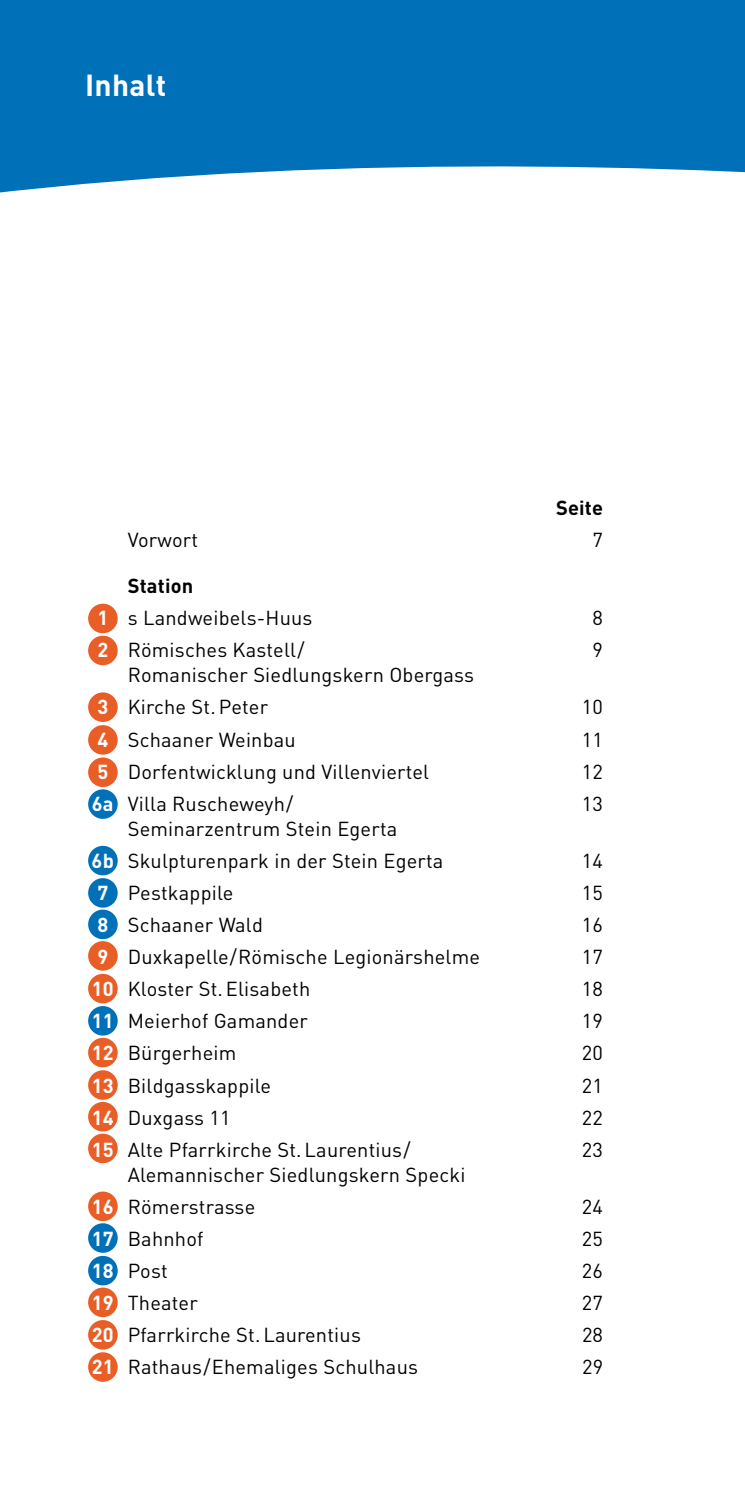
<style>
.page{position:relative;width:745px;height:1489px;background:#fff}
.page>*{position:absolute;margin:0;border:0;box-sizing:border-box;transform-origin:0 0}
.t1{font:700 30px "DIN";letter-spacing:.01em;color:#fff}
.t2{font:20px/32px "DIN";letter-spacing:.01em;color:#000}
.t3{font:700 20px "DIN";letter-spacing:.01em;color:#000}
.s1{font-weight:700}
.s2{font-weight:700;color:#fff}
</style>
<div class="page">
<div style="left:88px;top:941px;width:30px;height:29px;background:#e95e27;border-radius:50%"></div>
<div style="left:88px;top:909px;width:30px;height:30px;background:#0071b9;border-radius:50%"></div>
<div style="left:88px;top:973px;width:30px;height:30px;background:#e95e27;border-radius:50%"></div>
<div style="left:88px;top:1006px;width:30px;height:29px;background:#0071b9;border-radius:50%"></div>
<div style="left:88px;top:1037px;width:30px;height:30px;background:#e95e27;border-radius:50%"></div>
<div style="left:88px;top:1223px;width:30px;height:29px;background:#0071b9;border-radius:50%"></div>
<div style="left:88px;top:1191px;width:30px;height:29px;background:#e95e27;border-radius:50%"></div>
<div style="left:88px;top:1133px;width:30px;height:30px;background:#e95e27;border-radius:50%"></div>
<div style="left:88px;top:1101px;width:30px;height:30px;background:#e95e27;border-radius:50%"></div>
<div style="left:88px;top:1070px;width:30px;height:29px;background:#e95e27;border-radius:50%"></div>
<div style="left:88px;top:1255px;width:30px;height:30px;background:#0071b9;border-radius:50%"></div>
<div style="left:88px;top:1287px;width:30px;height:29px;background:#e95e27;border-radius:50%"></div>
<div style="left:88px;top:1319px;width:30px;height:30px;background:#e95e27;border-radius:50%"></div>
<div style="left:88px;top:1352px;width:30px;height:29px;background:#e95e27;border-radius:50%"></div>
<div style="left:88px;top:725px;width:30px;height:29px;background:#e95e27;border-radius:50%"></div>
<div style="left:88px;top:692px;width:30px;height:30px;background:#e95e27;border-radius:50%"></div>
<div style="left:88px;top:635px;width:30px;height:30px;background:#e95e27;border-radius:50%"></div>
<div style="left:88px;top:603px;width:30px;height:30px;background:#e95e27;border-radius:50%"></div>
<div style="left:88px;top:878px;width:30px;height:29px;background:#0071b9;border-radius:50%"></div>
<div style="left:88px;top:845px;width:30px;height:30px;background:#0071b9;border-radius:50%"></div>
<div style="left:88px;top:789px;width:30px;height:29px;background:#0071b9;border-radius:50%"></div>
<div style="left:88px;top:757px;width:30px;height:30px;background:#e95e27;border-radius:50%"></div>
<svg style="left:0;top:0;width:744px;height:193px;background:#1a7fc0"></svg>
<h1 class="t1" style="left:85px;top:65px;width:83px">Inhalt</h1>
<p class="t3" style="left:555px;top:494px;width:49px">Seite</p>
<p class="t2" style="left:128px;top:523px;width:72px">Vorwort</p>
<p class="t2" style="left:592px;top:523px;width:12px">7</p>
<p class="t2" style="left:97px;top:569px;width:216px;text-indent:30px"><span class="s1">Station<br></span><span class="s2">1</span> s Landweibels-Huus</p>
<p class="t2" style="left:592px;top:601px;width:12px">8</p>
<p class="t2" style="left:97px;top:633px;width:208px"><span class="s2">2</span> Römisches Kastell/</p>
<p class="t2" style="left:592px;top:633px;width:12px">9</p>
<p class="t2" style="left:97px;top:658px;width:378px;text-indent:30px">Romanischer Siedlungskern Obergass<br><span class="s2">3</span> Kirche St.Peter</p>
<p class="t2" style="left:581px;top:690px;width:23px">10</p>
<p class="t2" style="left:97px;top:723px;width:200px"><span class="s2">4</span> Schaaner Weinbau</p>
<p class="t2" style="left:581px;top:723px;width:23px">11</p>
<p class="t2" style="left:97px;top:755px;width:333px"><span class="s2">5</span> Dorfentwicklung und Villenviertel</p>
<p class="t2" style="left:581px;top:755px;width:23px">12</p>
<p class="t2" style="left:92px;top:787px;width:203px"><span class="s2">6a</span> Villa Ruscheweyh/</p>
<p class="t2" style="left:581px;top:787px;width:23px">13</p>
<p class="t2" style="left:92px;top:812px;width:353px;text-align:center">Seminarzentrum Stein Egerta<br><span class="s2">6b</span> Skulpturenpark in der Stein Egerta</p>
<p class="t2" style="left:581px;top:844px;width:23px">14</p>
<p class="t2" style="left:97px;top:876px;width:137px"><span class="s2">7</span> Pestkappile</p>
<p class="t2" style="left:581px;top:876px;width:23px">15</p>
<p class="t2" style="left:97px;top:908px;width:167px"><span class="s2">8</span> Schaaner Wald</p>
<p class="t2" style="left:581px;top:908px;width:23px">16</p>
<p class="t2" style="left:97px;top:940px;width:384px"><span class="s2">9</span> Duxkapelle/Römische Legionärshelme</p>
<p class="t2" style="left:581px;top:940px;width:23px">17</p>
<p class="t2" style="left:92px;top:972px;width:220px"><span class="s2">10</span> Kloster St.Elisabeth</p>
<p class="t2" style="left:581px;top:972px;width:23px">18</p>
<p class="t2" style="left:92px;top:1004px;width:217px"><span class="s2">11</span> Meierhof Gamander</p>
<p class="t2" style="left:581px;top:1004px;width:23px">19</p>
<p class="t2" style="left:92px;top:1036px;width:146px"><span class="s2">12</span> Bürgerheim</p>
<p class="t2" style="left:581px;top:1036px;width:23px">20</p>
<p class="t2" style="left:92px;top:1068px;width:180px"><span class="s2">13</span> Bildgasskappile</p>
<p class="t2" style="left:581px;top:1068px;width:23px">21</p>
<p class="t2" style="left:92px;top:1100px;width:140px"><span class="s2">14</span> Duxgass 11</p>
<p class="t2" style="left:581px;top:1100px;width:23px">22</p>
<p class="t2" style="left:92px;top:1132px;width:320px"><span class="s2">15</span> Alte Pfarrkirche St. Laurentius/</p>
<p class="t2" style="left:581px;top:1132px;width:23px">23</p>
<p class="t2" style="left:92px;top:1157px;width:375px;text-indent:36px">Alemannischer Siedlungskern Specki<br><span class="s2">16</span> Römerstrasse</p>
<p class="t2" style="left:581px;top:1190px;width:23px">24</p>
<p class="t2" style="left:92px;top:1222px;width:113px"><span class="s2">17</span> Bahnhof</p>
<p class="t2" style="left:581px;top:1222px;width:23px">25</p>
<p class="t2" style="left:92px;top:1254px;width:77px"><span class="s2">18</span> Post</p>
<p class="t2" style="left:581px;top:1254px;width:23px">26</p>
<p class="t2" style="left:92px;top:1286px;width:107px"><span class="s2">19</span> Theater</p>
<p class="t2" style="left:581px;top:1286px;width:23px">27</p>
<p class="t2" style="left:92px;top:1318px;width:270px"><span class="s2">20</span> Pfarrkirche St. Laurentius</p>
<p class="t2" style="left:581px;top:1318px;width:23px">28</p>
<p class="t2" style="left:92px;top:1350px;width:327px"><span class="s2">21</span> Rathaus/Ehemaliges Schulhaus</p>
<p class="t2" style="left:581px;top:1350px;width:23px">29</p>
</div>
